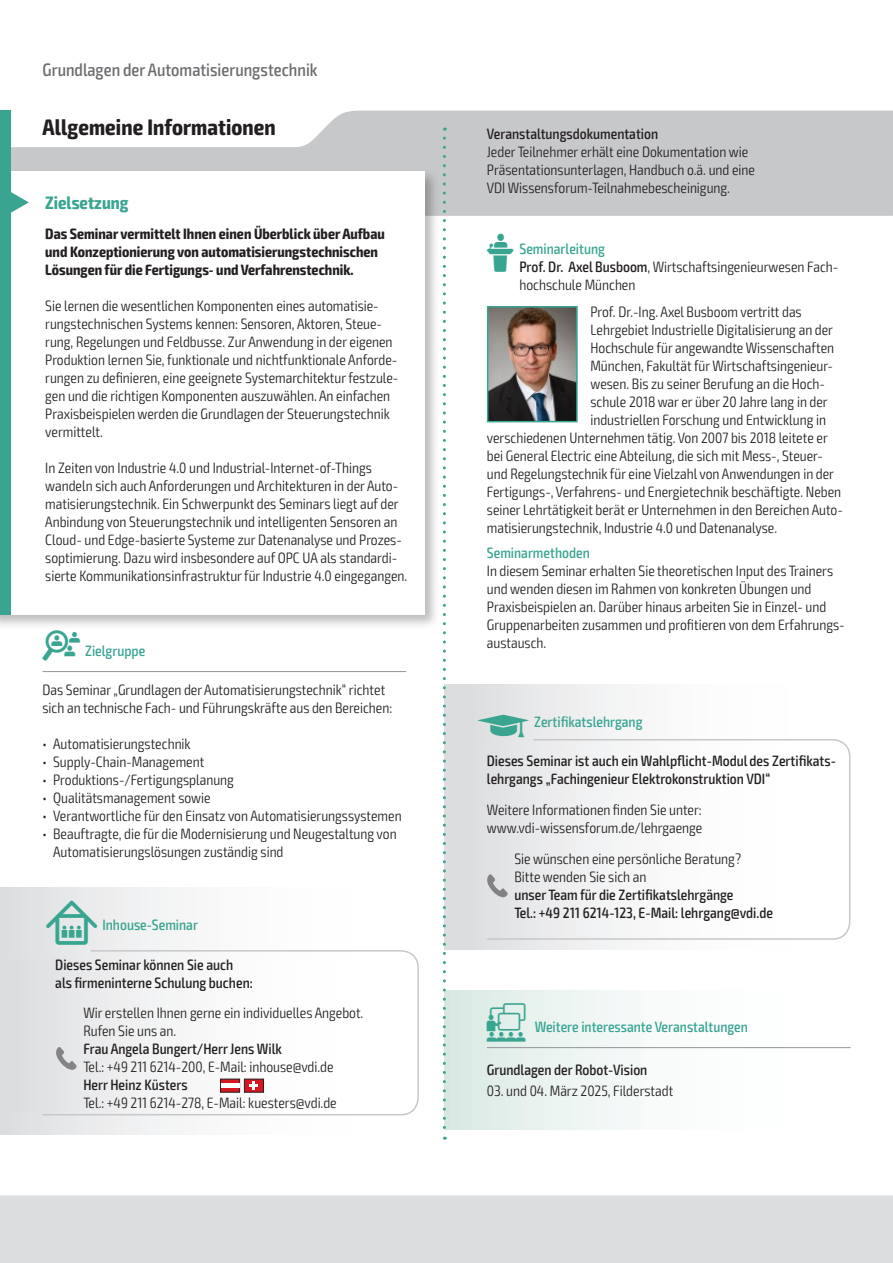
<style>
.page{position:relative;width:893px;height:1263px;background:#fff}
.page>*{position:absolute;margin:0;border:0;box-sizing:border-box;transform-origin:0 0}
.t1{font:700 condensed 22.5px "Exo 2";letter-spacing:.005em;color:#231f20}
.t2{font:500 condensed 18px "Exo 2";color:#6c6d70}
.t3{font:700 condensed 18px "Exo 2";color:#39a590}
.t4{font:300 condensed 15px/18px "Exo 2";color:#231f20}
.t5{font:500 condensed 15px/18px "Exo 2";color:#231f20}
.t6{font:700 condensed 15px/18px "Exo 2";color:#231f20}
.t7{font:500 condensed 15px "Exo 2";color:#39a590}
.s1{font-family:"VDI Iconset S4 A Regular";font-weight:400;font-stretch:normal;color:#39a590}
.s2{font-weight:500;color:#39a590}
.s3{font-weight:500}
.s4{font-family:"VDI Iconset S4 A Regular";font-weight:400;font-stretch:normal}
.s5{font-family:"VDI Iconset S4 A Regular";font-weight:400;font-stretch:normal;font-size:15.45px}
.s6{font-family:"VDI Iconset S4 A Regular";font-weight:400;font-stretch:normal;font-size:19.5px}
</style>
<div class="page">
<div style="left:0;top:1195px;width:893px;height:68px;background:#dcdddf"></div>
<svg style="left:11px;top:111px;width:881px;height:105px;fill:#c7c8ca"></svg>
<hr style="left:892px;top:111px;width:1px;height:105px;background:#39a590">
<div style="left:0;top:111px;width:11px;height:63px;background:#39a590"></div>
<div style="left:0;top:168px;width:440px;height:462px;background:#231f20;opacity:.3"></div>
<div style="left:0;top:171px;width:424px;height:444px;background:#fff"></div>
<div style="left:0;top:171px;width:11px;height:444px;background:#39a590"></div>
<svg style="left:11px;top:192px;width:18px;height:21px"></svg>
<hr style="left:43px;top:671px;width:363px;height:1px;background:#939598">
<div style="left:444px;top:990px;width:406px;height:139px;background:linear-gradient(to right,#dfece8,#fff)"></div>
<hr style="left:487px;top:1047px;width:363px;height:1px;background:#939598">
<img style="left:490px;top:309px;width:85px;height:110px">
<div style="left:487px;top:306px;width:91px;height:116px;border:2px solid #39a590"></div>
<div style="left:0;top:887px;width:419px;height:247px;background:linear-gradient(to right,#e2e3e5,#fff)"></div>
<svg style="left:42px;top:949px;width:377px;height:167px"></svg>
<div style="left:13px;top:959px;width:382px;height:152px;background:linear-gradient(to right,#e3e3e5,#fff)"></div>
<svg style="left:220px;top:1079px;width:44px;height:13px"></svg>
<div style="left:221px;top:1083px;width:18px;height:5px;background:#fff"></div>
<svg style="left:56px;top:1047px;width:21px;height:23px"></svg>
<div style="left:444px;top:684px;width:406px;height:265px;background:linear-gradient(to right,#dfe0e2,#fff)"></div>
<svg style="left:486px;top:738px;width:365px;height:202px"></svg>
<div style="left:444px;top:744px;width:394px;height:191px;background:linear-gradient(to right,#dfe0e2,#fff)"></div>
<svg style="left:487px;top:874px;width:21px;height:24px"></svg>
<svg style="left:443px;top:138px;width:3px;height:1002px"></svg>
<p class="t2" style="left:43px;top:59px;width:277px">Grundlagen der Automatisierungstechnik</p>
<h1 class="t1" style="left:43px;top:113px;width:235px">Allgemeine Informationen</h1>
<p class="t5" style="left:487px;top:125px;width:173px">Veranstaltungsdokumentation</p>
<p class="t4" style="left:487px;top:143px;width:270px">Jeder Teilnehmer erhält eine Dokumentation wie<br>Präsentationsunterlagen, Handbuch o.ä. und eine<br>VDI Wissensforum-Teilnahmebescheinigung.</p>
<p class="t6" style="left:45px;top:225px;width:341px">Das Seminar vermittelt Ihnen einen Überblick über Aufbau und Konzeptionierung von automatisierungstechnischen<br>Lösungen für die Fertigungs- und Verfahrenstechnik.</p>
<p class="t4" style="left:45px;top:297px;width:355px">Sie lernen die wesentlichen Komponenten eines automatisie&shy;rungstechnischen Systems kennen: Sensoren, Aktoren, Steue&shy;rung, Regelungen und Feldbusse. Zur Anwendung in der eigenen Produktion lernen Sie, funktionale und nichtfunktionale Anforde&shy;rungen zu definieren, eine geeignete Systemarchitektur festzule&shy;gen und die richtigen Komponenten auszuwählen. An einfachen Praxisbeispielen werden die Grundlagen der Steuerungstechnik vermittelt.</p>
<p class="t4" style="left:45px;top:459px;width:363px">In Zeiten von Industrie 4.0 und Industrial-Internet-of-Things wandeln sich auch Anforderungen und Architekturen in der Auto&shy;matisierungstechnik. Ein Schwerpunkt des Seminars liegt auf der Anbindung von Steuerungstechnik und intelligenten Sensoren an Cloud- und Edge-basierte Systeme zur Datenanalyse und Prozes&shy;soptimierung. Dazu wird insbesondere auf OPC UA als standardi&shy;sierte Kommunikationsinfrastruktur für Industrie 4.0 eingegangen.</p>
<p class="t3" style="left:45px;top:192px;width:85px">Zielsetzung</p>
<p class="t4" style="left:519px;top:240px;width:320px;text-indent:-33px"><span class="s1">L</span> <span class="s2">Seminarleitung<br></span><span class="s3">Prof. Dr. Axel Busboom</span>, Wirtschaftsingenieurwesen Fach&shy;hochschule München</p>
<p class="t4" style="left:590px;top:303px;width:213px">Prof. Dr.-Ing. Axel Busboom vertritt das</p>
<p class="t4" style="left:590px;top:321px;width:244px">Lehrgebiet Industrielle Digitalisierung an der</p>
<p class="t4" style="left:590px;top:339px;width:245px">Hochschule für angewandte Wissenschaften</p>
<p class="t4" style="left:590px;top:357px;width:244px">München, Fakultät für Wirtschaftsingenieur-</p>
<p class="t4" style="left:590px;top:375px;width:236px">wesen. Bis zu seiner Berufung an die Hoch-</p>
<p class="t4" style="left:590px;top:393px;width:239px">schule 2018 war er über 20 Jahre lang in der</p>
<p class="t4" style="left:590px;top:411px;width:237px">industriellen Forschung und Entwicklung in</p>
<p class="t4" style="left:487px;top:429px;width:342px">verschiedenen Unternehmen tätig. Von 2007 bis 2018 leitete er</p>
<p class="t4" style="left:487px;top:447px;width:337px">bei General Electric eine Abteilung, die sich mit Mess-, Steuer-</p>
<p class="t4" style="left:487px;top:465px;width:349px">und Regelungstechnik für eine Vielzahl von Anwendungen in der</p>
<p class="t4" style="left:487px;top:483px;width:356px">Fertigungs-, Verfahrens- und Energietechnik beschäftigte. Neben</p>
<p class="t4" style="left:487px;top:501px;width:358px">seiner Lehrtätigkeit berät er Unternehmen in den Bereichen Auto-</p>
<p class="t4" style="left:487px;top:519px;width:292px">matisierungstechnik, Industrie 4.0 und Datenanalyse.</p>
<p class="t4" style="left:487px;top:562px;width:359px">In diesem Seminar erhalten Sie theoretischen Input des Trainers und wenden diesen im Rahmen von konkreten Übungen und Praxisbeispielen an. Darüber hinaus arbeiten Sie in Einzel- und Gruppenarbeiten zusammen und profitieren von dem Erfahrungs&shy;austausch.</p>
<p class="t7" style="left:487px;top:544px;width:104px">Seminarmethoden</p>
<p class="t7" style="left:43px;top:642px;width:104px"><span class="s4">Z</span> Zielgruppe</p>
<p class="t4" style="left:43px;top:681px;width:351px">Das Seminar „Grundlagen der Automatisierungstechnik“ richtet sich an technische Fach- und Führungskräfte aus den Bereichen:</p>
<p class="t4" style="left:43px;top:735px;width:150px">• Automatisierungstechnik</p>
<p class="t4" style="left:43px;top:753px;width:163px">• Supply-Chain-Management</p>
<p class="t4" style="left:43px;top:771px;width:193px">• Produktions-/Fertigungsplanung</p>
<p class="t4" style="left:43px;top:789px;width:170px">• Qualitätsmanagement sowie</p>
<p class="t4" style="left:43px;top:807px;width:361px">• Verantwortliche für den Einsatz von Automatisierungssystemen</p>
<p class="t4" style="left:53px;top:825px;width:345px;text-indent:-11px">• Beauftragte, die für die Modernisierung und Neugestaltung von<br>Automatisierungslösungen zuständig sind</p>
<p class="t7" style="left:46px;top:916px;width:153px"><span class="s5">I</span> Inhouse-Seminar</p>
<p class="t5" style="left:55px;top:955px;width:199px">Dieses Seminar können Sie auch als firmeninterne Schulung buchen:</p>
<p class="t4" style="left:83px;top:1004px;width:282px">Wir erstellen Ihnen gerne ein individuelles Angebot.<br>Rufen Sie uns an.</p>
<p class="t5" style="left:83px;top:1040px;width:200px">Frau Angela Bungert/Herr Jens Wilk</p>
<p class="t4" style="left:83px;top:1058px;width:252px">Tel.: +49 211 6214-200, E-Mail: inhouse@vdi.de</p>
<p class="t5" style="left:83px;top:1076px;width:106px">Herr Heinz Küsters</p>
<p class="t4" style="left:83px;top:1094px;width:255px">Tel.: +49 211 6214-278, E-Mail: kuesters@vdi.de</p>
<p class="t7" style="left:478px;top:713px;width:166px"><span class="s4">z</span> Zertifikatslehrgang</p>
<p class="t5" style="left:487px;top:752px;width:350px">Dieses Seminar ist auch ein Wahlpflicht-Modul des Zertifikats&shy;lehrgangs „Fachingenieur Elektrokonstruktion VDI“</p>
<p class="t4" style="left:487px;top:801px;width:217px">Weitere Informationen finden Sie unter: www.vdi-wissensforum.de/lehrgaenge</p>
<p class="t4" style="left:514px;top:850px;width:228px">Sie wünschen eine persönliche Beratung?<br>Bitte wenden Sie sich an</p>
<p class="t5" style="left:514px;top:886px;width:260px">unser Team für die Zertifikatslehrgänge<br>Tel.: +49 211 6214-123, E-Mail: lehrgang@vdi.de</p>
<p class="t7" style="left:487px;top:1018px;width:263px"><span class="s6">W</span> Weitere interessante Veranstaltungen</p>
<p class="t5" style="left:487px;top:1061px;width:162px">Grundlagen der Robot-Vision</p>
<p class="t4" style="left:487px;top:1082px;width:188px">03. und 04. März 2025, Filderstadt</p>
</div>
